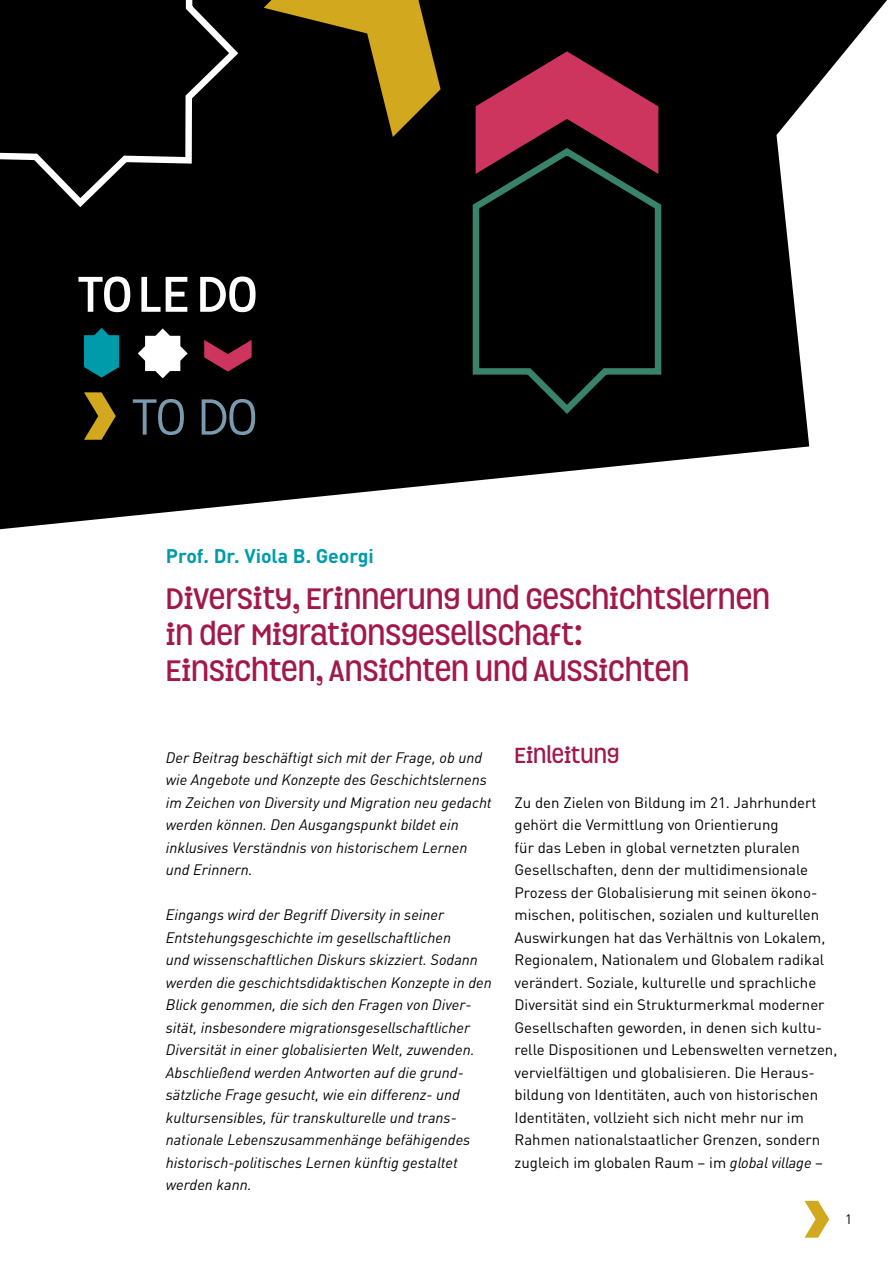
<style>
.page{position:relative;width:893px;height:1263px;background:#fff}
.page>*{position:absolute;margin:0;border:0;box-sizing:border-box;transform-origin:0 0}
.h1_Name___Genre{font:700 28.5px/36px "Grota";color:#a2184a}
.Headline{font:700 21px "Grota";color:#a2184a}
.Fliesstext{font:700 19.5px "DINOT";color:#009bab}
.Fliesstext-2{font:italic 15px/22.5px "DINOT";color:#000}
.Fliesstext-3{font:15px/22.5px "DINOT";color:#000}
.t1{font:13.5px "DINOT";color:#000}
.s1{font-style:italic}
</style>
<div class="page">
<svg style="left:0;top:0;width:887px;height:529px;fill:#000"></svg>
<svg style="left:804px;top:1201px;width:25px;height:37px"></svg>
<div style="left:0;top:0;width:243px;height:212px;background:#000"></div>
<svg style="left:469px;top:144px;width:195px;height:274px;background:#050b09"></svg>
<svg style="left:264px;top:0;width:177px;height:137px;background:#4b3c0a"></svg>
<svg style="left:476px;top:51px;width:182px;height:123px;background:#712036"></svg>
<svg style="left:133px;top:399px;width:122px;height:36px;background:#222b30"></svg>
<svg style="left:78px;top:276px;width:178px;height:36px"></svg>
<svg style="left:138px;top:328px;width:50px;height:50px"></svg>
<svg style="left:84px;top:328px;width:35px;height:50px;background:#007784"></svg>
<svg style="left:204px;top:340px;width:48px;height:32px;background:#6e1c33"></svg>
<svg style="left:84px;top:392px;width:32px;height:48px;background:#715a10"></svg>
<p class="Fliesstext" style="left:166px;top:543px;width:210px">Prof. Dr. Viola B. Georgi</p>
<p class="h1_Name___Genre" style="left:166px;top:581px;width:606px">DIVERSITY, ERINNERUNG UND GESCHICHTSLERNEN<br>IN DER MIGRATIONSGESELLSCHAFT:<br>EINSICHTEN, ANSICHTEN UND AUSSICHTEN</p>
<p class="Fliesstext-2" style="left:166px;top:745px;width:327px">Der Beitrag beschäftigt sich mit der Frage, ob und wie Angebote und Konzepte des Geschichtslernens im Zeichen von Diversity und Migration neu gedacht werden können. Den Ausgangspunkt bildet ein inklusives Verständnis von historischem Lernen und Erinnern.</p>
<p class="Fliesstext-2" style="left:166px;top:903px;width:327px">Eingangs wird der Begriff Diversity in seiner Entstehungsgeschichte im gesellschaftlichen<br>und wissenschaftlichen Diskurs skizziert. Sodann werden die geschichtsdidaktischen Konzepte in den Blick genommen, die sich den Fragen von Diver&shy;sität, insbesondere migrationsgesellschaftlicher Diversität in einer globalisierten Welt, zuwenden.<br>Abschließend werden Antworten auf die grund&shy;sätzliche Frage gesucht, wie ein differenz- und kultursensibles, für transkulturelle und trans&shy;nationale Lebenszusammenhänge befähigendes historisch-politisches Lernen künftig gestaltet werden kann.</p>
<p class="Headline" style="left:514px;top:739px;width:106px">EINLEITUNG</p>
<p class="Fliesstext-3" style="left:514px;top:790px;width:324px">Zu den Zielen von Bildung im 21. Jahrhundert gehört die Vermittlung von Orientierung<br>für das Leben in global vernetzten pluralen Gesellschaften, denn der multidimensionale Prozess der Globalisierung mit seinen ökono&shy;mischen, politischen, sozialen und kulturellen Auswirkungen hat das Verhältnis von Lokalem, Regionalem, Nationalem und Globalem radikal verändert. Soziale, kulturelle und sprachliche Diversität sind ein Strukturmerkmal moderner Gesellschaften geworden, in denen sich kultu&shy;relle Dispositionen und Lebenswelten vernetzen, vervielfältigen und globalisieren. Die Heraus&shy;bildung von Identitäten, auch von historischen Identitäten, vollzieht sich nicht mehr nur im Rahmen nationalstaatlicher Grenzen, sondern zugleich im globalen Raum – im <span class="s1">global village</span> –</p>
<p class="t1" style="left:845px;top:1210px;width:9px">1</p>
</div>
